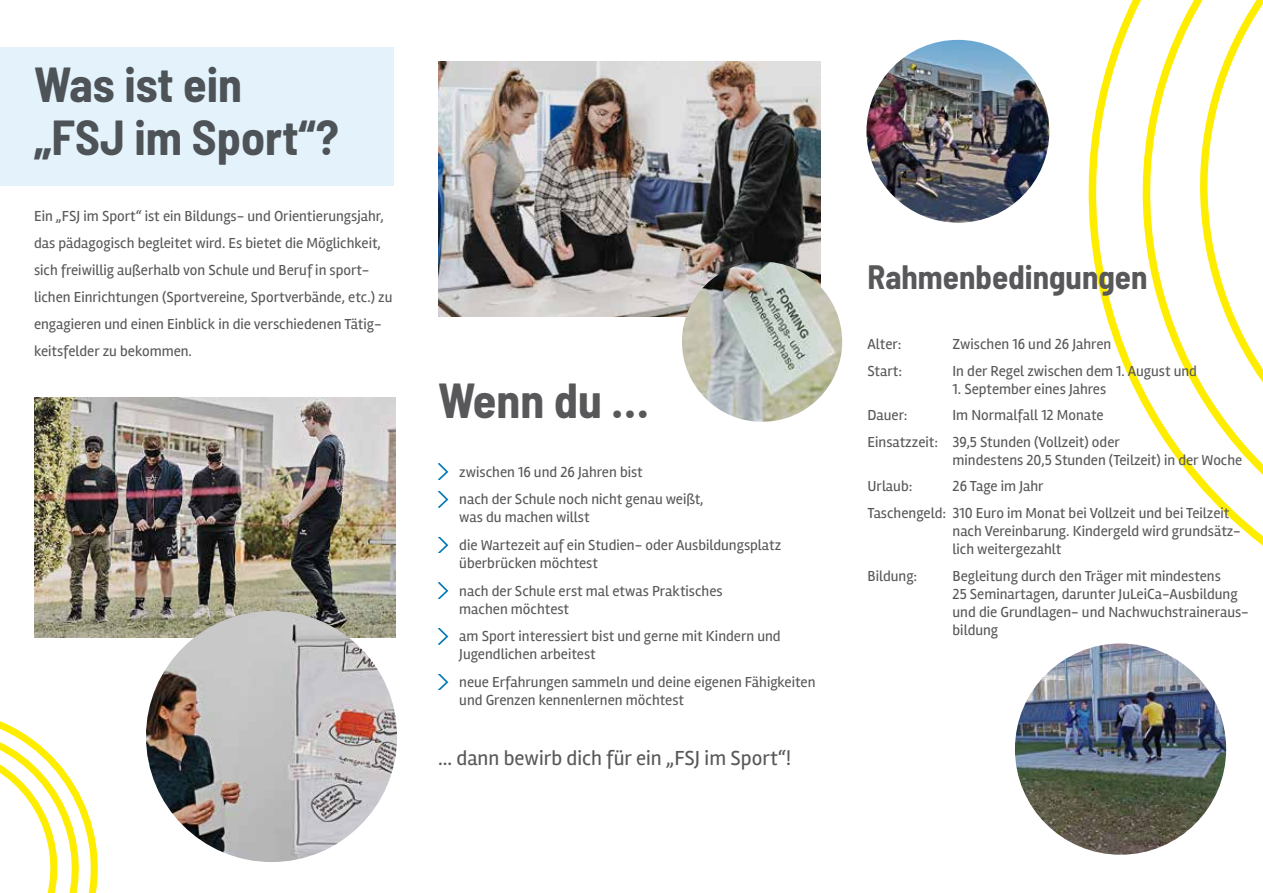
<style>
.page{position:relative;width:1263px;height:893px;background:#fff}
.page>*{position:absolute;margin:0;border:0;box-sizing:border-box;transform-origin:0 0}
.t1{font:700 semi-condensed 48px/52.5px "Barlow";color:#58585a}
.t2{font:700 semi-condensed 33px "Barlow";color:#58585a}
.t3{font:21px "Rambla";color:#58585a}
.t4{font:15px/27.6px "Rambla";color:#58585a}
</style>
<div class="page">
<svg style="left:1092px;top:0;width:171px;height:532px"></svg>
<img style="left:866px;top:40px;width:183px;height:183px;border-radius:91px">
<img style="left:1015px;top:643px;width:211px;height:212px;border-radius:106px">
<svg style="left:438px;top:464px;width:10px;height:15px"></svg>
<svg style="left:438px;top:491px;width:10px;height:16px"></svg>
<svg style="left:438px;top:537px;width:10px;height:16px"></svg>
<svg style="left:438px;top:583px;width:10px;height:15px"></svg>
<svg style="left:438px;top:628px;width:10px;height:16px"></svg>
<svg style="left:438px;top:674px;width:10px;height:16px"></svg>
<img style="left:438px;top:62px;width:383px;height:255px">
<img style="left:34px;top:397px;width:361px;height:241px">
<img style="left:146px;top:611px;width:251px;height:251px;border-radius:126px">
<img style="left:682px;top:262px;width:160px;height:160px;border-radius:80px">
<svg style="left:0;top:721px;width:98px;height:172px"></svg>
<div style="left:0;top:47px;width:394px;height:139px;background:#e4f3fb"></div>
<h1 class="t1" style="left:34px;top:55px;width:306px">Was ist ein „FSJ im Sport“?</h1>
<p class="t4" style="left:34px;top:203px;width:360px;line-height:27px">Ein „FSJ im Sport“ ist ein Bildungs- und Orientierungsjahr, das pädagogisch begleitet wird. Es bietet die Möglichkeit, sich freiwillig außerhalb von Schule und Beruf in sport&shy;lichen Einrichtungen (Sportvereine, Sportverbände, etc.) zu engagieren und einen Einblick in die verschiedenen Tätig&shy;keitsfelder zu bekommen.</p>
<h1 class="t1" style="left:438px;top:371px;width:212px">Wenn du …</h1>
<p class="t4" style="left:459px;top:458px;width:246px">zwischen 16 und 26 Jahren bist<br>nach der Schule noch nicht genau weißt,</p>
<p class="t4" style="left:459px;top:503px;width:324px">was du machen willst<br>die Wartezeit auf ein Studien- oder Ausbildungsplatz</p>
<p class="t4" style="left:459px;top:549px;width:265px">überbrücken möchtest<br>nach der Schule erst mal etwas Praktisches</p>
<p class="t4" style="left:459px;top:595px;width:323px">machen möchtest<br>am Sport interessiert bist und gerne mit Kindern und</p>
<p class="t4" style="left:459px;top:640px;width:358px">Jugendlichen arbeitest<br>neue Erfahrungen sammeln und deine eigenen Fähigkeiten</p>
<p class="t4" style="left:459px;top:686px;width:226px">und Grenzen kennenlernen möchtest</p>
<h3 class="t3" style="left:438px;top:746px;width:354px">… dann bewirb dich für ein „FSJ im Sport“!</h3>
<h2 class="t2" style="left:867px;top:253px;width:281px">Rahmenbedingungen</h2>
<p class="t4" style="left:867px;top:331px;width:35px">Alter:</p>
<p class="t4" style="left:952px;top:331px;width:160px">Zwischen 16 und 26 Jahren</p>
<p class="t4" style="left:867px;top:357px;width:36px">Start:</p>
<p class="t4" style="left:952px;top:357px;width:246px">In der Regel zwischen dem 1. August und</p>
<p class="t4" style="left:952px;top:375px;width:155px">1. September eines Jahres</p>
<p class="t4" style="left:867px;top:402px;width:42px">Dauer:</p>
<p class="t4" style="left:867px;top:402px;width:254px;line-height:26.5px;text-indent:85px">Im Normalfall 12 Monate<br>Einsatzzeit: 39,5 Stunden (Vollzeit) oder</p>
<p class="t4" style="left:952px;top:446px;width:291px">mindestens 20,5 Stunden (Teilzeit) in der Woche</p>
<p class="t4" style="left:867px;top:473px;width:46px">Urlaub:</p>
<p class="t4" style="left:867px;top:473px;width:363px;line-height:26.5px;text-indent:85px">26 Tage im Jahr<br>Taschengeld: 310 Euro im Monat bei Vollzeit und bei Teilzeit</p>
<p class="t4" style="left:952px;top:522px;width:290px;line-height:18px">nach Vereinbarung. Kindergeld wird grundsätz&shy;lich weitergezahlt</p>
<p class="t4" style="left:867px;top:562px;width:51px">Bildung:</p>
<p class="t4" style="left:952px;top:566px;width:298px;line-height:18px">Begleitung durch den Träger mit mindestens<br>25 Seminartagen, darunter JuLeiCa-Ausbildung und die Grundlagen- und Nachwuchstraineraus&shy;bildung</p>
</div>
